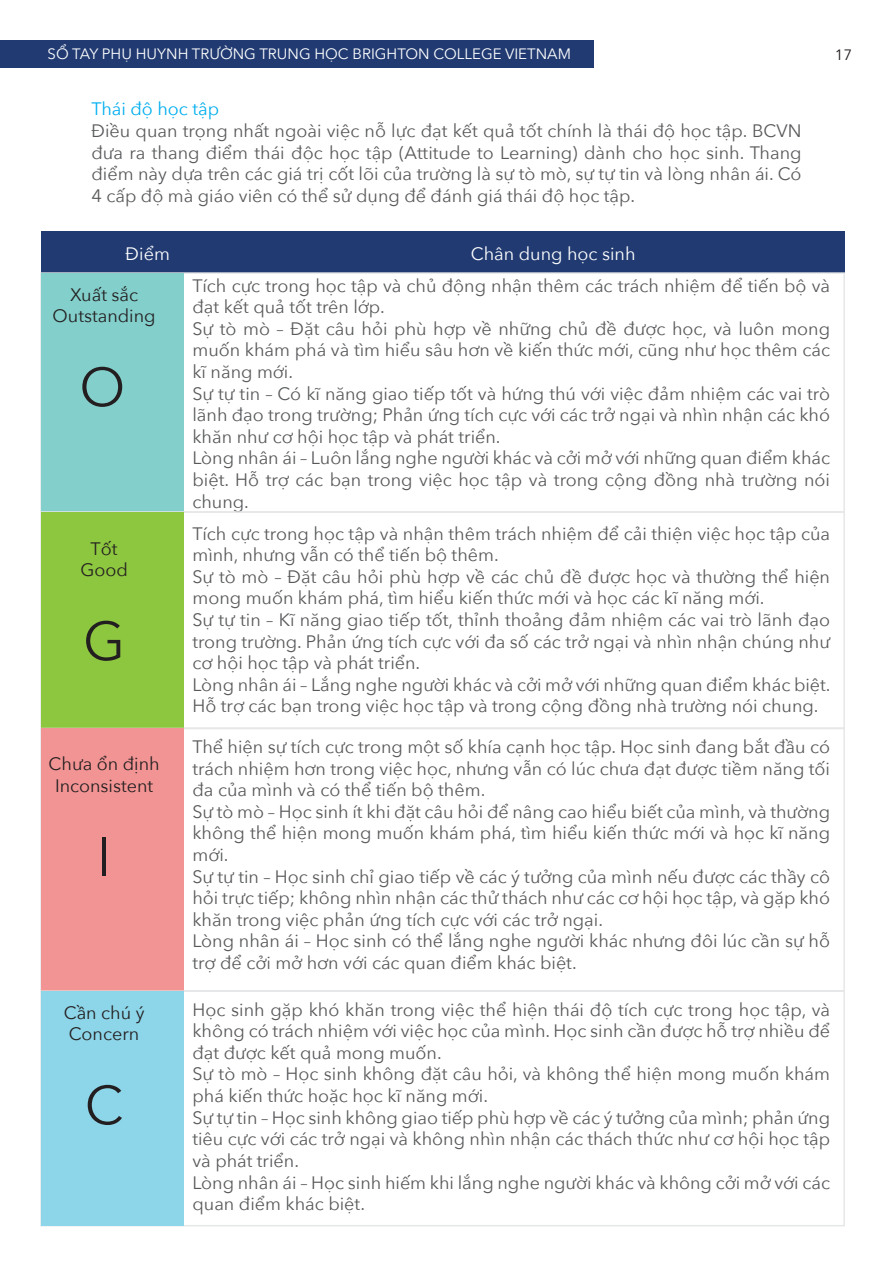
<style>
.page{position:relative;width:893px;height:1263px;background:#fff}
.page>*{position:absolute;margin:0;border:0;box-sizing:border-box;transform-origin:0 0}
.t1{font:54px "Avenir Next";color:#231f20}
.t2{font:18px/21.6px "Avenir Next";color:#58595b}
.t3{font:18px/21.6px "Avenir Next";color:#231f20;text-align:center}
.t4{font:18px "Avenir Next";color:#fff}
.t5{font:18px "Avenir Next";color:#00aeef}
.t6{font:15px "Avenir Next";color:#fff}
.t7{font:15px "Avenir Next";color:#231f20}
</style>
<div class="page">
<div style="left:0;top:40px;width:593px;height:28px;background:#213b72"></div>
<div style="left:41px;top:231px;width:803px;height:42px;background:#213b72"></div>
<div style="left:41px;top:273px;width:142px;height:239px;background:#83cfcb"></div>
<div style="left:40px;top:511px;width:805px;height:218px;border:2px solid #e6e7e8"></div>
<div style="left:41px;top:512px;width:142px;height:216px;background:#8dc63f"></div>
<div style="left:40px;top:728px;width:805px;height:263px;border:2px solid #e6e7e8"></div>
<div style="left:41px;top:728px;width:142px;height:263px;background:#f39494"></div>
<div style="left:40px;top:990px;width:805px;height:236px;border:2px solid #e6e7e8"></div>
<div style="left:41px;top:991px;width:142px;height:235px;background:#8dd5e8"></div>
<p class="t6" style="left:48px;top:41px;width:525px">SỔ TAY PHỤ HUYNH TRƯỜNG TRUNG HỌC BRIGHTON COLLEGE VIETNAM</p>
<p class="t7" style="left:835px;top:42px;width:19px">17</p>
<p class="t5" style="left:91px;top:94px;width:129px">Thái độ học tập</p>
<p class="t2" style="left:91px;top:119px;width:712px;text-align:justify">Điều quan trọng nhất ngoài việc nỗ lực đạt kết quả tốt chính là thái độ học tập. BCVN đưa ra thang điểm thái độc học tập (Attitude to Learning) dành cho học sinh. Thang điểm này dựa trên các giá trị cốt lõi của trường là sự tò mò, sự tự tin và lòng nhân ái. Có 4 cấp độ mà giáo viên có thể sử dụng để đánh giá thái độ học tập.</p>
<p class="t4" style="left:126px;top:239px;width:46px">Điểm</p>
<p class="t4" style="left:471px;top:239px;width:166px">Chân dung học sinh</p>
<p class="t2" style="left:192px;top:274px;width:639px">Tích cực trong học tập và chủ động nhận thêm các trách nhiệm để tiến bộ và đạt kết quả tốt trên lớp.<br>Sự tò mò – Đặt câu hỏi phù hợp về những chủ đề được học, và luôn mong muốn khám phá và tìm hiểu sâu hơn về kiến thức mới, cũng như học thêm các kĩ năng mới.<br>Sự tự tin – Có kĩ năng giao tiếp tốt và hứng thú với việc đảm nhiệm các vai trò lãnh đạo trong trường; Phản ứng tích cực với các trở ngại và nhìn nhận các khó khăn như cơ hội học tập và phát triển.<br>Lòng nhân ái – Luôn lắng nghe người khác và cởi mở với những quan điểm khác biệt. Hỗ trợ các bạn trong việc học tập và trong cộng đồng nhà trường nói chung.</p>
<p class="t3" style="left:53px;top:283px;width:105px">Xuất sắc<br>Outstanding</p>
<h1 class="t1" style="left:79px;top:342px;width:47px">O</h1>
<p class="t3" style="left:80px;top:537px;width:49px">Tốt<br>Good</p>
<h1 class="t1" style="left:83px;top:595px;width:44px">G</h1>
<p class="t3" style="left:49px;top:752px;width:113px">Chưa ổn định<br>Inconsistent</p>
<h1 class="t1" style="left:97px;top:811px;width:16px">I</h1>
<p class="t3" style="left:64px;top:1001px;width:82px;text-align:left">Cần chú ý<br>Concern</p>
<h1 class="t1" style="left:85px;top:1060px;width:40px">C</h1>
<p class="t2" style="left:192px;top:522px;width:640px">Tích cực trong học tập và nhận thêm trách nhiệm để cải thiện việc học tập của mình, nhưng vẫn có thể tiến bộ thêm.<br>Sự tò mò – Đặt câu hỏi phù hợp về các chủ đề được học và thường thể hiện mong muốn khám phá, tìm hiểu kiến thức mới và học các kĩ năng mới.<br>Sự tự tin – Kĩ năng giao tiếp tốt, thỉnh thoảng đảm nhiệm các vai trò lãnh đạo trong trường. Phản ứng tích cực với đa số các trở ngại và nhìn nhận chúng như cơ hội học tập và phát triển.<br>Lòng nhân ái – Lắng nghe người khác và cởi mở với những quan điểm khác biệt.<br>Hỗ trợ các bạn trong việc học tập và trong cộng đồng nhà trường nói chung.</p>
<p class="t2" style="left:192px;top:735px;width:639px">Thể hiện sự tích cực trong một số khía cạnh học tập. Học sinh đang bắt đầu có trách nhiệm hơn trong việc học, nhưng vẫn có lúc chưa đạt được tiềm năng tối đa của mình và có thể tiến bộ thêm.<br>Sự tò mò – Học sinh ít khi đặt câu hỏi để nâng cao hiểu biết của mình, và thường không thể hiện mong muốn khám phá, tìm hiểu kiến thức mới và học kĩ năng mới.<br>Sự tự tin – Học sinh chỉ giao tiếp về các ý tưởng của mình nếu được các thầy cô hỏi trực tiếp; không nhìn nhận các thử thách như các cơ hội học tập, và gặp khó khăn trong việc phản ứng tích cực với các trở ngại.<br>Lòng nhân ái – Học sinh có thể lắng nghe người khác nhưng đôi lúc cần sự hỗ trợ để cởi mở hơn với các quan điểm khác biệt.</p>
<p class="t2" style="left:192px;top:998px;width:639px">Học sinh gặp khó khăn trong việc thể hiện thái độ tích cực trong học tập, và không có trách nhiệm với việc học của mình. Học sinh cần được hỗ trợ nhiều để đạt được kết quả mong muốn.<br>Sự tò mò – Học sinh không đặt câu hỏi, và không thể hiện mong muốn khám phá kiến thức hoặc học kĩ năng mới.<br>Sự tự tin – Học sinh không giao tiếp phù hợp về các ý tưởng của mình; phản ứng tiêu cực với các trở ngại và không nhìn nhận các thách thức như cơ hội học tập và phát triển.<br>Lòng nhân ái – Học sinh hiếm khi lắng nghe người khác và không cởi mở với các quan điểm khác biệt.</p>
</div>
